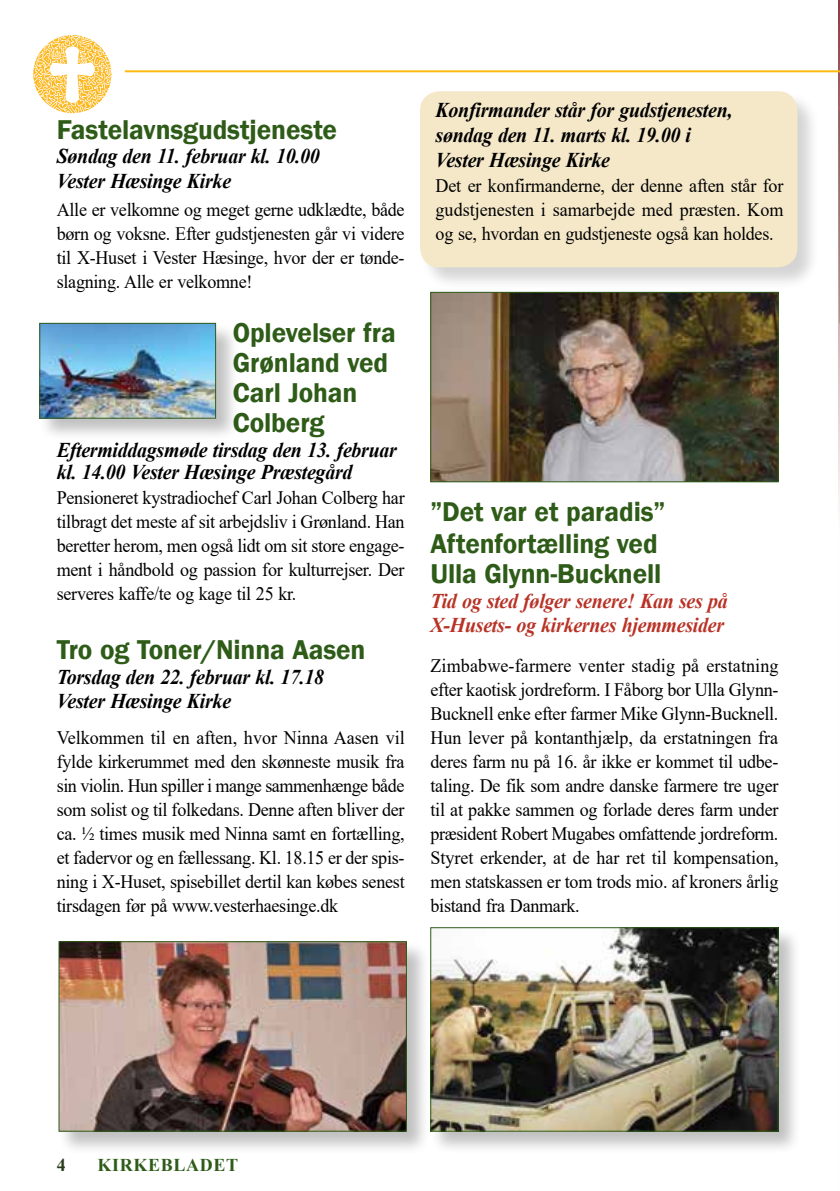
<style>
.page{position:relative;width:840px;height:1191px;background:#fff}
.page>*{position:absolute;margin:0;border:0;box-sizing:border-box;transform-origin:0 0}
.t1{font:600 28px/30px "Franklin Gothic";letter-spacing:-.005em;color:#2e5c18}
.t2{font:italic 700 21px/24.6px "Times New Roman";letter-spacing:-.015em;color:#000;scale:.95 1}
.t3{font:italic 700 21px/24.6px "Times New Roman";letter-spacing:-.015em;color:#b83226;scale:.95 1}
.t4{font:19px/24px "Times New Roman";letter-spacing:-.015em;color:#000;text-align:justify;scale:.95 1}
.t5{font:700 18px "Times New Roman";letter-spacing:.035em;color:#2e5c18}
.t6{font:700 18px "Times New Roman";color:#293a1b}
</style>
<div class="page">
<div style="left:419px;top:91px;width:401px;height:200px;background:#000;opacity:.25"></div>
<div style="left:420px;top:91px;width:377px;height:176px;background:#f5e8c9;border-radius:20px"></div>
<hr style="left:125px;top:70px;width:714px;height:2px;background:#fdb913">
<svg style="left:33px;top:35px;width:78px;height:78px"></svg>
<div style="left:39px;top:322px;width:200px;height:120px;background:#000;opacity:.25"></div>
<img style="left:41px;top:325px;width:173px;height:91px">
<div style="left:39px;top:323px;width:177px;height:95px;border:1px solid #2e5c18"></div>
<svg style="left:837px;top:0;width:3px;height:507px"></svg>
<img style="left:432px;top:294px;width:344px;height:186px">
<div style="left:430px;top:292px;width:348px;height:190px;border:1px solid #2e5c18"></div>
<div style="left:429px;top:926px;width:372px;height:229px;background:#000;opacity:.25"></div>
<img style="left:432px;top:929px;width:344px;height:200px">
<div style="left:430px;top:927px;width:348px;height:204px;border:1px solid #2e5c18"></div>
<div style="left:58px;top:940px;width:372px;height:214px;background:#000;opacity:.25"></div>
<img style="left:61px;top:943px;width:343px;height:186px">
<div style="left:59px;top:941px;width:347px;height:190px;border:1px solid #2e5c18"></div>
<h1 class="t1" style="left:57px;top:115px;width:282px">Fastelavnsgudstjeneste</h1>
<p class="t2" style="left:57px;top:143px;width:278px">Søndag den 11. februar kl. 10.00<br>Vester Hæsinge Kirke</p>
<p class="t4" style="left:57px;top:197px;width:367px">Alle er velkomne og meget gerne udklædte, både børn og voksne. Efter gudstjenesten går vi videre til X-Huset i Vester Hæsinge, hvor der er tønde&shy;slagning. Alle er velkomne!</p>
<h1 class="t1" style="left:233px;top:318px;width:164px">Oplevelser fra<br>Grønland ved<br>Carl Johan<br>Colberg</h1>
<p class="t2" style="left:57px;top:438px;width:359px;line-height:22.4px">Eftermiddagsmøde tirsdag den 13. februar kl. 14.00 Vester Hæsinge Præstegård</p>
<p class="t4" style="left:57px;top:485px;width:367px">Pensioneret kystradiochef Carl Johan Colberg har tilbragt det meste af sit arbejdsliv i Grønland. Han beretter herom, men også lidt om sit store engage&shy;ment i håndbold og passion for kulturrejser. Der serveres kaffe/te og kage til 25 kr.</p>
<h1 class="t1" style="left:57px;top:635px;width:310px">Tro og Toner/Ninna Aasen</h1>
<p class="t2" style="left:57px;top:663px;width:283px">Torsdag den 22. februar kl. 17.18<br>Vester Hæsinge Kirke</p>
<p class="t4" style="left:57px;top:725px;width:367px">Velkommen til en aften, hvor Ninna Aasen vil fylde kirkerummet med den skønneste musik fra sin violin. Hun spiller i mange sammenhænge både som solist og til folkedans. Denne aften bliver der ca. ½ times musik med Ninna samt en fortælling, et fadervor og en fællessang. Kl. 18.15 er der spis&shy;ning i X-Huset, spisebillet dertil kan købes senest tirsdagen før på www.vesterhaesinge.dk</p>
<p class="t2" style="left:435px;top:97px;width:314px">Konfirmander står for gudstjenesten, søndag den 11. marts kl. 19.00 i<br>Vester Hæsinge Kirke</p>
<p class="t4" style="left:435px;top:173px;width:367px">Det er konfirmanderne, der denne aften står for gudstjenesten i samarbejde med præsten. Kom og se, hvordan en gudstjeneste også kan holdes.</p>
<h1 class="t1" style="left:430px;top:496px;width:236px;line-height:31.2px">”Det var et paradis”<br>Aftenfortælling ved<br>Ulla Glynn-Bucknell</h1>
<p class="t3" style="left:430px;top:587px;width:314px">Tid og sted følger senere! Kan ses på<br>X-Husets- og kirkernes hjemmesider</p>
<p class="t4" style="left:430px;top:653px;width:367px">Zimbabwe-farmere venter stadig på erstatning efter kaotisk jordreform. I Fåborg bor Ulla Glynn-Bucknell enke efter farmer Mike Glynn-Bucknell.<br>Hun lever på kontanthjælp, da erstatningen fra deres farm nu på 16. år ikke er kommet til udbe&shy;taling. De fik som andre danske farmere tre uger til at pakke sammen og forlade deres farm under præsident Robert Mugabes omfattende jordreform.<br>Styret erkender, at de har ret til kompensation, men statskassen er tom trods mio. af kroners årlig bistand fra Danmark.</p>
<p class="t6" style="left:57px;top:1151px;width:10px">4</p>
<p class="t5" style="left:98px;top:1151px;width:142px">KIRKEBLADET</p>
</div>
